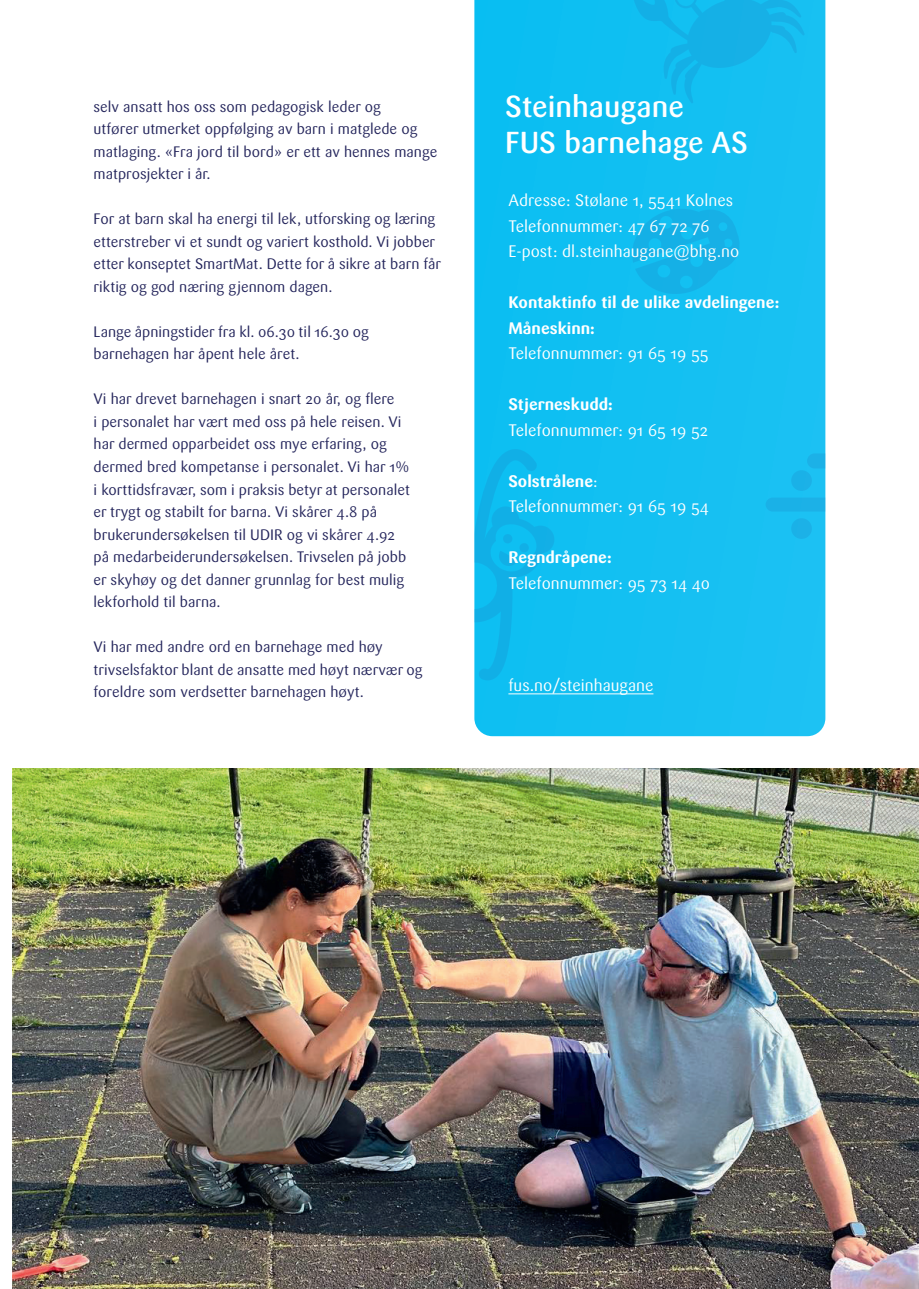
<style>
.page{position:relative;width:919px;height:1289px;background:#fff}
.page>*{position:absolute;margin:0;border:0;box-sizing:border-box;transform-origin:0 0}
.t1{font:500 30px/36px "Sari OT";color:#fff}
.t2{font:16.5px/25.5px "Sari OT";color:#fff}
.t3{font:700 16.5px/25.5px "Sari OT";color:#fff}
.t4{font:15px/22.5px "Sari OT";color:#23245b}
.t5{font:13.5px "Raleway";color:#231f20}
.s1{font-weight:700}
</style>
<div class="page">
<svg style="left:474px;top:0;width:351px;height:736px;background:#13bff2"></svg>
<svg style="left:474px;top:449px;width:80px;height:231px;background:#13bbee"></svg>
<svg style="left:765px;top:497px;width:60px;height:14px"></svg>
<svg style="left:791px;top:518px;width:20px;height:21px"></svg>
<svg style="left:791px;top:453px;width:34px;height:38px"></svg>
<svg style="left:632px;top:209px;width:107px;height:85px;background:#14b5ea"></svg>
<svg style="left:631px;top:0;width:173px;height:103px;background:#14b9ed"></svg>
<hr style="left:508px;top:693px;width:145px;height:1px;background:#fff">
<img style="left:13px;top:768px;width:905px;height:520px">
<p class="t4" style="left:94px;top:95px;width:345px">selv ansatt hos oss som pedagogisk leder og<br>utfører utmerket oppfølging av barn i matglede og matlaging. «Fra jord til bord» er ett av hennes mange matprosjekter i år.</p>
<p class="t4" style="left:94px;top:208px;width:349px">For at barn skal ha energi til lek, utforsking og læring etterstreber vi et sundt og variert kosthold. Vi jobber etter konseptet SmartMat. Dette for å sikre at barn får riktig og god næring gjennom dagen.</p>
<p class="t4" style="left:94px;top:320px;width:277px">Lange åpningstider fra kl. 06.30 til 16.30 og barnehagen har åpent hele året.</p>
<p class="t4" style="left:94px;top:388px;width:318px">Vi har drevet barnehagen i snart 20 år, og flere<br>i personalet har vært med oss på hele reisen. Vi har dermed opparbeidet oss mye erfaring, og dermed bred kompetanse i personalet. Vi har 1% i korttidsfravær, som i praksis betyr at personalet er trygt og stabilt for barna. Vi skårer 4.8 på brukerundersøkelsen til UDIR og vi skårer 4.92 på medarbeiderundersøkelsen. Trivselen på jobb er skyhøy og det danner grunnlag for best mulig lekforhold til barna.</p>
<p class="t4" style="left:94px;top:635px;width:330px">Vi har med andre ord en barnehage med høy trivselsfaktor blant de ansatte med høyt nærvær og foreldre som verdsetter barnehagen høyt.</p>
<h1 class="t1" style="left:505px;top:88px;width:244px">Steinhaugane<br>FUS barnehage AS</h1>
<p class="t2" style="left:508px;top:188px;width:232px">Adresse: Stølane 1, 5541 Kolnes<br>Telefonnummer: 47 67 72 76<br>E-post: dl.steinhaugane@bhg.no</p>
<p class="t3" style="left:508px;top:290px;width:272px">Kontaktinfo til de ulike avdelingene:<br>Måneskinn:</p>
<p class="t2" style="left:508px;top:341px;width:202px">Telefonnummer: 91 65 19 55</p>
<p class="t3" style="left:508px;top:392px;width:106px">Stjerneskudd:</p>
<p class="t2" style="left:508px;top:417px;width:201px">Telefonnummer: 91 65 19 52</p>
<p class="t2" style="left:508px;top:468px;width:202px"><span class="s1">Solstrålene</span>:<br>Telefonnummer: 91 65 19 54</p>
<p class="t3" style="left:508px;top:544px;width:105px">Regndråpene:</p>
<p class="t2" style="left:508px;top:570px;width:203px">Telefonnummer: 95 73 14 40</p>
<p class="t2" style="left:508px;top:672px;width:146px">fus.no/steinhaugane</p>
<p class="t5" style="left:865px;top:1231px;width:9px">7</p>
</div>
